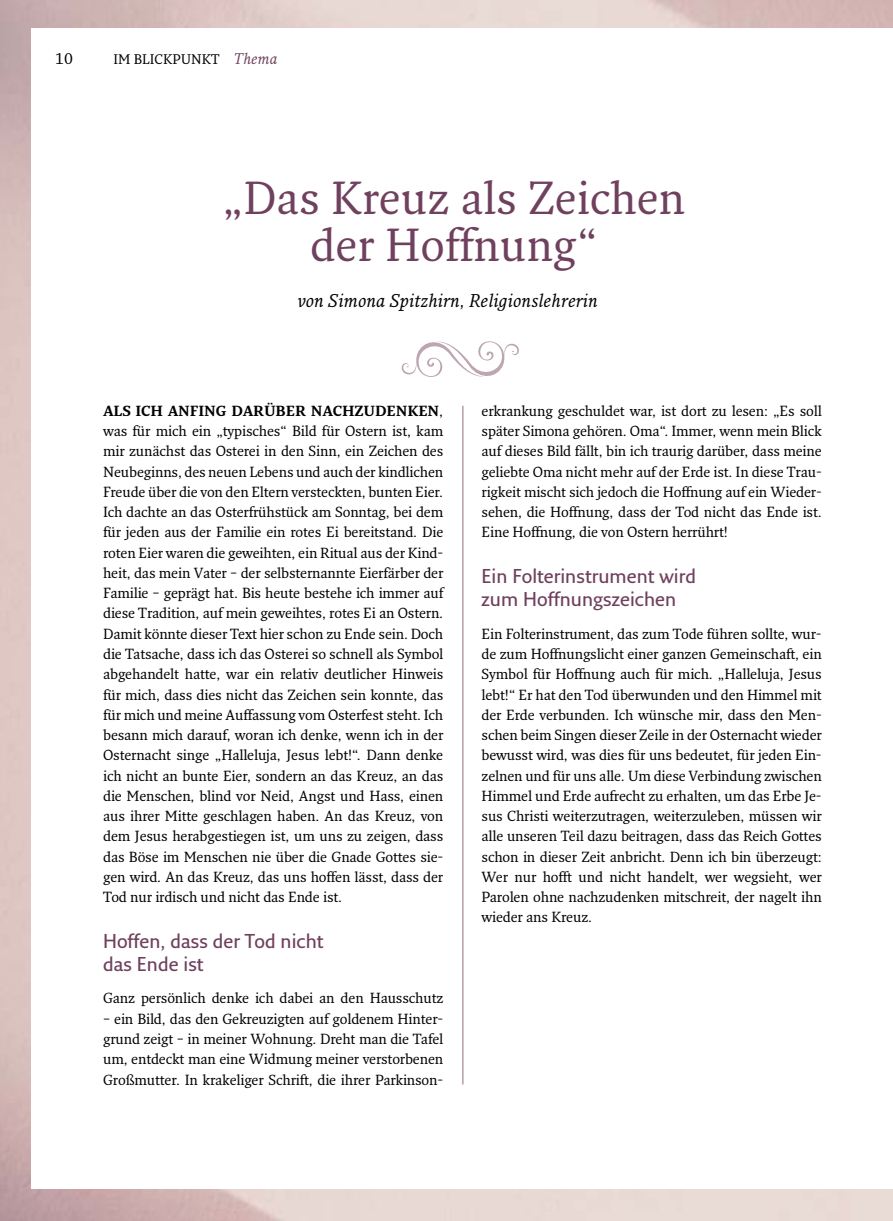
<style>
.page{position:relative;width:893px;height:1221px;background:#fff}
.page>*{position:absolute;margin:0;border:0;box-sizing:border-box;transform-origin:0 0}
.t1{font:45px/46.5px "Fresco Std";color:#70415e;text-align:center}
.t2{font:600 19.5px/22.5px "Fresco Sans Std";color:#70415e}
.t3{font:italic 18px "Fresco Std";color:#000}
.t4{font:15px "Fresco Std";color:#000}
.t5{font:14.25px/20.2px "Fresco Std";letter-spacing:-.01em;color:#000;text-align:justify}
.t6{font:13.5px "Fresco Std";color:#000}
.s1{font-style:italic;font-size:15px;color:#70415e}
.s2{font-weight:700}
</style>
<div class="page">
<hr style="left:462px;top:406px;width:1px;height:678px;background:#946c81">
<svg style="left:401px;top:341px;width:118px;height:36px"></svg>
<p class="t4" style="left:55px;top:49px;width:19px">10</p>
<p class="t6" style="left:114px;top:50px;width:165px">IM BLICKPUNKT <span class="s1">Thema</span></p>
<h1 class="t1" style="left:222px;top:174px;width:464px">„Das Kreuz als Zeichen der Hoffnung“</h1>
<p class="t3" style="left:298px;top:289px;width:302px">von Simona Spitzhirn, Religionslehrerin</p>
<p class="t5" style="left:103px;top:400px;width:342px"><span class="s2">ALS ICH ANFING DARÜBER NACHZUDENKEN</span>, was für mich ein „typisches“ Bild für Ostern ist, kam mir zunächst das Osterei in den Sinn, ein Zeichen des Neubeginns, des neuen Lebens und auch der kindlichen Freude über die von den Eltern versteckten, bunten Eier.<br>Ich dachte an das Osterfrühstück am Sonntag, bei dem für jeden aus der Familie ein rotes Ei bereitstand. Die roten Eier waren die geweihten, ein Ritual aus der Kind&shy;heit, das mein Vater – der selbsternannte Eierfärber der Familie – geprägt hat. Bis heute bestehe ich immer auf diese Tradition, auf mein geweihtes, rotes Ei an Ostern.<br>Damit könnte dieser Text hier schon zu Ende sein. Doch die Tatsache, dass ich das Osterei so schnell als Symbol abgehandelt hatte, war ein relativ deutlicher Hinweis für mich, dass dies nicht das Zeichen sein konnte, das für mich und meine Auffassung vom Osterfest steht. Ich besann mich darauf, woran ich denke, wenn ich in der Osternacht singe „Halleluja, Jesus lebt!“. Dann denke ich nicht an bunte Eier, sondern an das Kreuz, an das die Menschen, blind vor Neid, Angst und Hass, einen aus ihrer Mitte geschlagen haben. An das Kreuz, von dem Jesus herabgestiegen ist, um uns zu zeigen, dass das Böse im Menschen nie über die Gnade Gottes sie&shy;gen wird. An das Kreuz, das uns hoffen lässt, dass der Tod nur irdisch und nicht das Ende ist.</p>
<h2 class="t2" style="left:103px;top:929px;width:222px">Hoffen, dass der Tod nicht das Ende ist</h2>
<p class="t5" style="left:103px;top:987px;width:342px">Ganz persönlich denke ich dabei an den Hausschutz</p>
<p class="t5" style="left:103px;top:1008px;width:342px">– ein Bild, das den Gekreuzigten auf goldenem Hinter&shy;grund zeigt – in meiner Wohnung. Dreht man die Tafel um, entdeckt man eine Widmung meiner verstorbenen Großmutter. In krakeliger Schrift, die ihrer Parkinson-</p>
<p class="t5" style="left:482px;top:400px;width:342px">erkrankung geschuldet war, ist dort zu lesen: „Es soll später Simona gehören. Oma“. Immer, wenn mein Blick auf dieses Bild fällt, bin ich traurig darüber, dass meine geliebte Oma nicht mehr auf der Erde ist. In diese Trau&shy;rigkeit mischt sich jedoch die Hoffnung auf ein Wieder&shy;sehen, die Hoffnung, dass der Tod nicht das Ende ist.<br>Eine Hoffnung, die von Ostern herrührt!</p>
<h2 class="t2" style="left:482px;top:564px;width:216px">Ein Folterinstrument wird zum Hoffnungszeichen</h2>
<p class="t5" style="left:482px;top:623px;width:342px">Ein Folterinstrument, das zum Tode führen sollte, wur&shy;de zum Hoffnungslicht einer ganzen Gemeinschaft, ein Symbol für Hoffnung auch für mich. „Halleluja, Jesus lebt!“ Er hat den Tod überwunden und den Himmel mit der Erde verbunden. Ich wünsche mir, dass den Men&shy;schen beim Singen dieser Zeile in der Osternacht wieder bewusst wird, was dies für uns bedeutet, für jeden Ein&shy;zelnen und für uns alle. Um diese Verbindung zwischen Himmel und Erde aufrecht zu erhalten, um das Erbe Je&shy;sus Christi weiterzutragen, weiterzuleben, müssen wir alle unseren Teil dazu beitragen, dass das Reich Gottes schon in dieser Zeit anbricht. Denn ich bin überzeugt:<br>Wer nur hofft und nicht handelt, wer wegsieht, wer Parolen ohne nachzudenken mitschreit, der nagelt ihn wieder ans Kreuz.</p>
</div>
